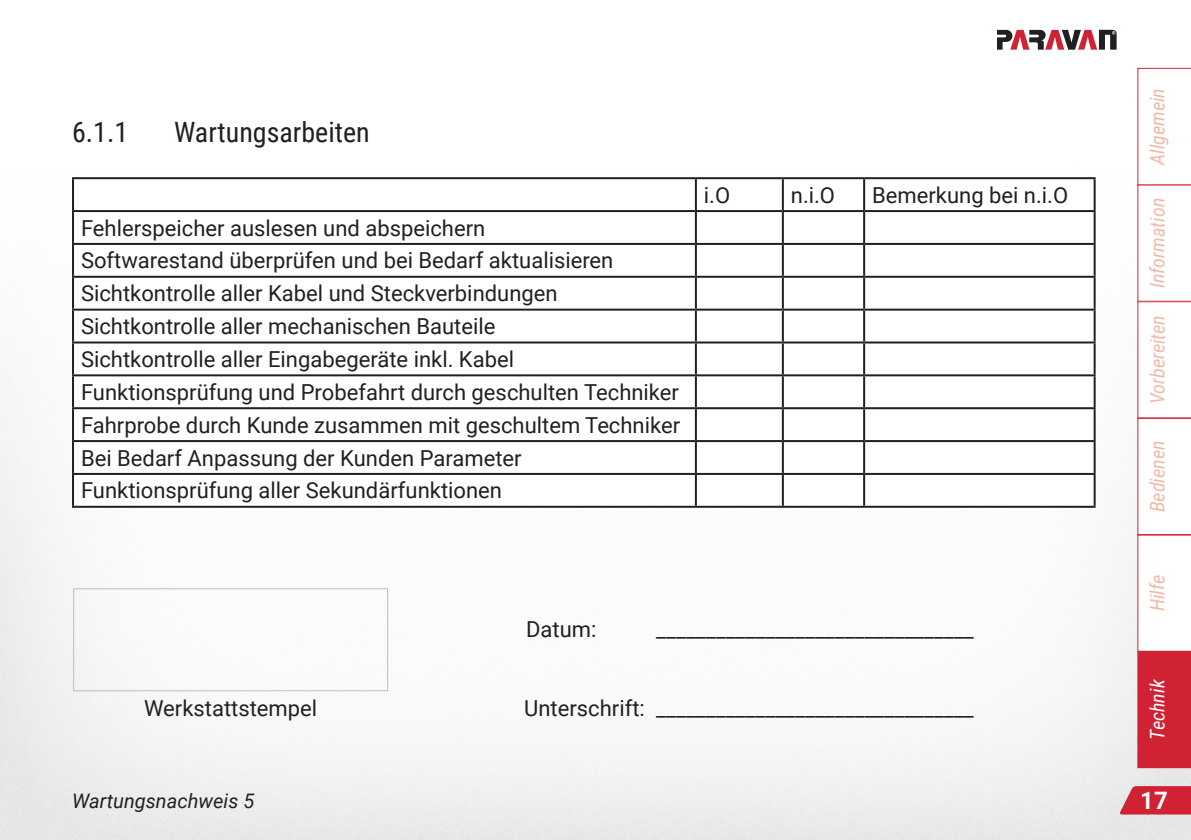
<style>
.page{position:relative;width:1191px;height:840px;background:#fff}
.page>*{position:absolute;margin:0;border:0;box-sizing:border-box;transform-origin:0 0}
.t1{font:28px "Roboto Condensed";color:#231f20}
.t2{font:700 24px "Roboto";color:#fff}
.Text-Doku{font:22px "Roboto";color:#231f20}
.t3{font:italic 20px "Roboto Condensed";color:#f0baab}
.t4{font:italic 20px "Roboto";color:#231f20}
.t5{font:italic 20px "Roboto Condensed";color:#fff}
</style>
<div class="page">
<svg style="left:0;top:731px;width:1px;height:108px"></svg>
<svg style="left:1137px;top:68px;width:54px;height:699px"></svg>
<svg style="left:997px;top:30px;width:119px;height:20px"></svg>
<svg style="left:1119px;top:785px;width:72px;height:29px;background:#d43d4b"></svg>
<svg style="left:74px;top:179px;width:1019px;height:326px"></svg>
<hr style="left:72px;top:177px;width:624px;height:2px;background:#231f20">
<hr style="left:72px;top:179px;width:2px;height:31px;background:#231f20">
<hr style="left:696px;top:177px;width:87px;height:2px;background:#231f20">
<hr style="left:695px;top:179px;width:2px;height:31px;background:#231f20">
<hr style="left:783px;top:177px;width:81px;height:2px;background:#231f20">
<hr style="left:782px;top:179px;width:2px;height:31px;background:#231f20">
<hr style="left:864px;top:177px;width:231px;height:2px;background:#231f20">
<hr style="left:863px;top:179px;width:2px;height:31px;background:#231f20">
<hr style="left:1093px;top:179px;width:2px;height:31px;background:#231f20">
<hr style="left:72px;top:210px;width:624px;height:2px;background:#231f20">
<hr style="left:72px;top:212px;width:2px;height:31px;background:#231f20">
<hr style="left:696px;top:210px;width:87px;height:2px;background:#231f20">
<hr style="left:695px;top:212px;width:2px;height:31px;background:#231f20">
<hr style="left:783px;top:210px;width:81px;height:2px;background:#231f20">
<hr style="left:782px;top:212px;width:2px;height:31px;background:#231f20">
<hr style="left:864px;top:210px;width:231px;height:2px;background:#231f20">
<hr style="left:863px;top:212px;width:2px;height:31px;background:#231f20">
<hr style="left:1093px;top:212px;width:2px;height:31px;background:#231f20">
<hr style="left:72px;top:243px;width:624px;height:2px;background:#231f20">
<hr style="left:72px;top:245px;width:2px;height:30px;background:#231f20">
<hr style="left:696px;top:243px;width:87px;height:2px;background:#231f20">
<hr style="left:695px;top:245px;width:2px;height:30px;background:#231f20">
<hr style="left:783px;top:243px;width:81px;height:2px;background:#231f20">
<hr style="left:782px;top:245px;width:2px;height:30px;background:#231f20">
<hr style="left:864px;top:243px;width:231px;height:2px;background:#231f20">
<hr style="left:863px;top:245px;width:2px;height:30px;background:#231f20">
<hr style="left:1093px;top:245px;width:2px;height:30px;background:#231f20">
<hr style="left:72px;top:275px;width:624px;height:2px;background:#231f20">
<hr style="left:72px;top:277px;width:2px;height:31px;background:#231f20">
<hr style="left:696px;top:275px;width:87px;height:2px;background:#231f20">
<hr style="left:695px;top:277px;width:2px;height:31px;background:#231f20">
<hr style="left:783px;top:275px;width:81px;height:2px;background:#231f20">
<hr style="left:782px;top:277px;width:2px;height:31px;background:#231f20">
<hr style="left:864px;top:275px;width:231px;height:2px;background:#231f20">
<hr style="left:863px;top:277px;width:2px;height:31px;background:#231f20">
<hr style="left:1093px;top:277px;width:2px;height:31px;background:#231f20">
<hr style="left:72px;top:308px;width:624px;height:2px;background:#231f20">
<hr style="left:72px;top:310px;width:2px;height:31px;background:#231f20">
<hr style="left:696px;top:308px;width:87px;height:2px;background:#231f20">
<hr style="left:695px;top:310px;width:2px;height:31px;background:#231f20">
<hr style="left:783px;top:308px;width:81px;height:2px;background:#231f20">
<hr style="left:782px;top:310px;width:2px;height:31px;background:#231f20">
<hr style="left:864px;top:308px;width:231px;height:2px;background:#231f20">
<hr style="left:863px;top:310px;width:2px;height:31px;background:#231f20">
<hr style="left:1093px;top:310px;width:2px;height:31px;background:#231f20">
<hr style="left:72px;top:341px;width:624px;height:2px;background:#231f20">
<hr style="left:72px;top:343px;width:2px;height:31px;background:#231f20">
<hr style="left:696px;top:341px;width:87px;height:2px;background:#231f20">
<hr style="left:695px;top:343px;width:2px;height:31px;background:#231f20">
<hr style="left:783px;top:341px;width:81px;height:2px;background:#231f20">
<hr style="left:782px;top:343px;width:2px;height:31px;background:#231f20">
<hr style="left:864px;top:341px;width:231px;height:2px;background:#231f20">
<hr style="left:863px;top:343px;width:2px;height:31px;background:#231f20">
<hr style="left:1093px;top:343px;width:2px;height:31px;background:#231f20">
<hr style="left:72px;top:374px;width:624px;height:2px;background:#231f20">
<hr style="left:72px;top:376px;width:2px;height:31px;background:#231f20">
<hr style="left:696px;top:374px;width:87px;height:2px;background:#231f20">
<hr style="left:695px;top:376px;width:2px;height:31px;background:#231f20">
<hr style="left:783px;top:374px;width:81px;height:2px;background:#231f20">
<hr style="left:782px;top:376px;width:2px;height:31px;background:#231f20">
<hr style="left:864px;top:374px;width:231px;height:2px;background:#231f20">
<hr style="left:863px;top:376px;width:2px;height:31px;background:#231f20">
<hr style="left:1093px;top:376px;width:2px;height:31px;background:#231f20">
<hr style="left:72px;top:407px;width:624px;height:2px;background:#231f20">
<hr style="left:72px;top:409px;width:2px;height:31px;background:#231f20">
<hr style="left:696px;top:407px;width:87px;height:2px;background:#231f20">
<hr style="left:695px;top:409px;width:2px;height:31px;background:#231f20">
<hr style="left:783px;top:407px;width:81px;height:2px;background:#231f20">
<hr style="left:782px;top:409px;width:2px;height:31px;background:#231f20">
<hr style="left:864px;top:407px;width:231px;height:2px;background:#231f20">
<hr style="left:863px;top:409px;width:2px;height:31px;background:#231f20">
<hr style="left:1093px;top:409px;width:2px;height:31px;background:#231f20">
<hr style="left:72px;top:440px;width:624px;height:2px;background:#231f20">
<hr style="left:72px;top:442px;width:2px;height:30px;background:#231f20">
<hr style="left:696px;top:440px;width:87px;height:2px;background:#231f20">
<hr style="left:695px;top:442px;width:2px;height:30px;background:#231f20">
<hr style="left:783px;top:440px;width:81px;height:2px;background:#231f20">
<hr style="left:782px;top:442px;width:2px;height:30px;background:#231f20">
<hr style="left:864px;top:440px;width:231px;height:2px;background:#231f20">
<hr style="left:863px;top:442px;width:2px;height:30px;background:#231f20">
<hr style="left:1093px;top:442px;width:2px;height:30px;background:#231f20">
<hr style="left:72px;top:472px;width:624px;height:2px;background:#231f20">
<hr style="left:72px;top:474px;width:2px;height:31px;background:#231f20">
<hr style="left:696px;top:472px;width:87px;height:2px;background:#231f20">
<hr style="left:695px;top:474px;width:2px;height:31px;background:#231f20">
<hr style="left:783px;top:472px;width:81px;height:2px;background:#231f20">
<hr style="left:782px;top:474px;width:2px;height:31px;background:#231f20">
<hr style="left:864px;top:472px;width:231px;height:2px;background:#231f20">
<hr style="left:863px;top:474px;width:2px;height:31px;background:#231f20">
<hr style="left:1093px;top:474px;width:2px;height:31px;background:#231f20">
<hr style="left:72px;top:505px;width:624px;height:2px;background:#231f20">
<hr style="left:696px;top:505px;width:87px;height:2px;background:#231f20">
<hr style="left:783px;top:505px;width:81px;height:2px;background:#231f20">
<hr style="left:864px;top:505px;width:231px;height:2px;background:#231f20">
<div style="left:73px;top:588px;width:315px;height:103px;border:1px solid #bcbdc0"></div>
<p class="t1" style="left:72px;top:112px;width:58px">6.1.1</p>
<p class="t1" style="left:174px;top:112px;width:197px">Wartungsarbeiten</p>
<p class="Text-Doku" style="left:81px;top:212px;width:406px">Fehlerspeicher auslesen und abspeichern</p>
<p class="Text-Doku" style="left:81px;top:245px;width:534px">Softwarestand überprüfen und bei Bedarf aktualisieren</p>
<p class="Text-Doku" style="left:81px;top:278px;width:478px">Sichtkontrolle aller Kabel und Steckverbindungen</p>
<p class="Text-Doku" style="left:81px;top:311px;width:416px">Sichtkontrolle aller mechanischen Bauteile</p>
<p class="Text-Doku" style="left:81px;top:343px;width:434px">Sichtkontrolle aller Eingabegeräte inkl. Kabel</p>
<p class="Text-Doku" style="left:81px;top:376px;width:599px">Funktionsprüfung und Probefahrt durch geschulten Techniker</p>
<p class="Text-Doku" style="left:81px;top:409px;width:600px">Fahrprobe durch Kunde zusammen mit geschultem Techniker</p>
<p class="Text-Doku" style="left:81px;top:442px;width:442px">Bei Bedarf Anpassung der Kunden Parameter</p>
<p class="Text-Doku" style="left:81px;top:475px;width:422px">Funktionsprüfung aller Sekundärfunktionen</p>
<p class="Text-Doku" style="left:704px;top:179px;width:28px">i.O</p>
<p class="Text-Doku" style="left:791px;top:179px;width:46px">n.i.O</p>
<p class="Text-Doku" style="left:872px;top:179px;width:197px">Bemerkung bei n.i.O</p>
<p class="Text-Doku" style="left:526px;top:613px;width:72px">Datum:</p>
<p class="Text-Doku" style="left:656px;top:613px;width:319px">________________________________</p>
<p class="Text-Doku" style="left:144px;top:692px;width:175px">Werkstattstempel</p>
<p class="Text-Doku" style="left:524px;top:692px;width:451px">Unterschrift: ________________________________</p>
<p class="t3" style="left:1143px;top:165px;width:79px;rotate:-90deg">Allgemein</p>
<p class="t3" style="left:1143px;top:288px;width:92px;rotate:-90deg">Information</p>
<p class="t3" style="left:1143px;top:404px;width:91px;rotate:-90deg">Vorbereiten</p>
<p class="t3" style="left:1143px;top:512px;width:73px;rotate:-90deg">Bedienen</p>
<p class="t3" style="left:1143px;top:611px;width:38px;rotate:-90deg">Hilfe</p>
<p class="t5" style="left:1143px;top:739px;width:61px;rotate:-90deg">Technik</p>
<p class="t4" style="left:72px;top:786px;width:184px">Wartungsnachweis 5</p>
<p class="t2" style="left:1140px;top:783px;width:29px">17</p>
</div>
